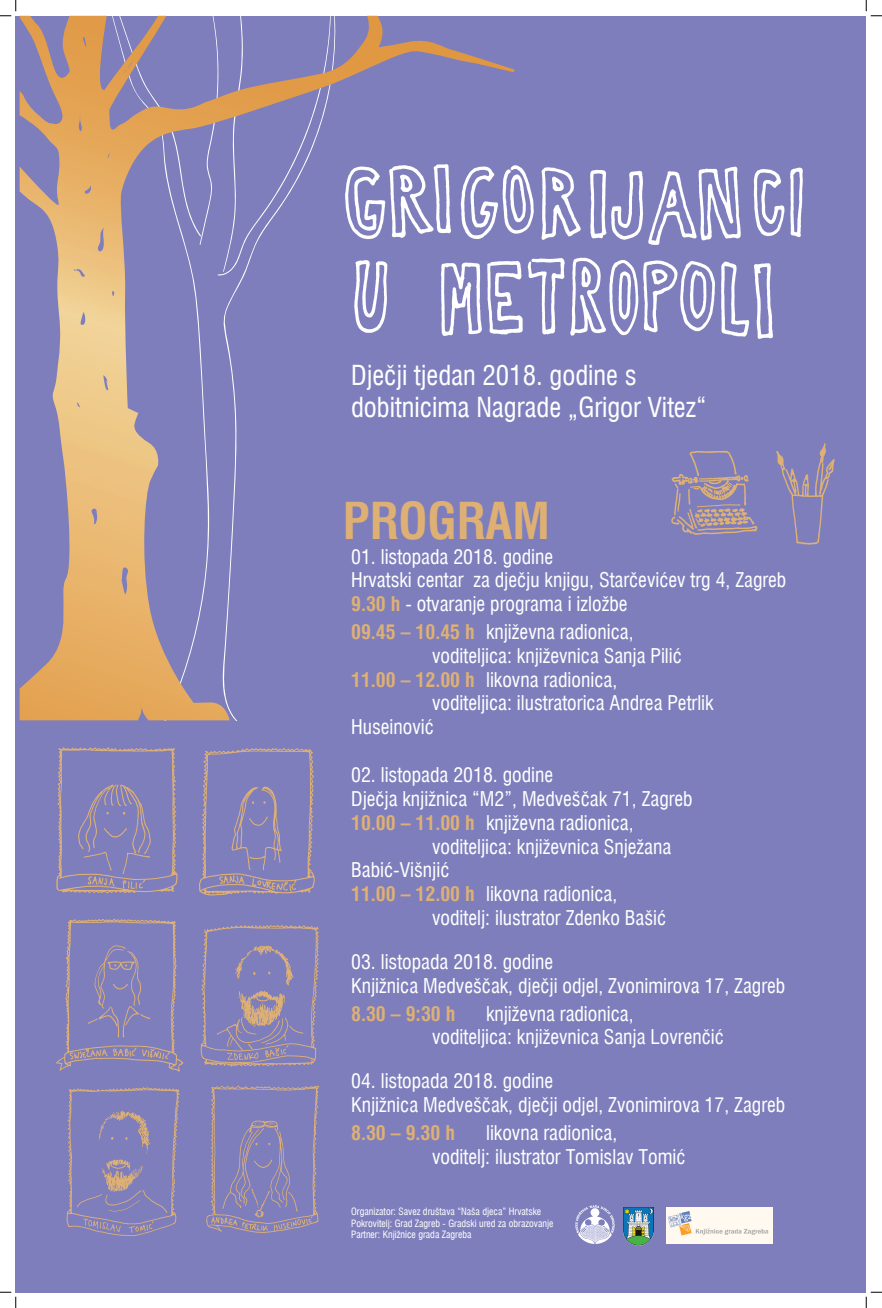
<style>
.page{position:relative;width:882px;height:1308px;background:#fff}
.page>*{position:absolute;margin:0;border:0;box-sizing:border-box;transform-origin:0 0}
.t1{font:700 condensed 49.57px "Swiss 721 BT";color:#deb074}
.t2{font:condensed 26.92px/32.3px "Swiss 721 BT";color:#fff}
.t3{font:condensed 19.8px/23.8px "Swiss 721 BT";color:#fff}
.t4{font:700 condensed 19.8px "Swiss 721 BT";color:#deb074}
.t5{font:condensed 9.82px/11.8px "Swiss 721 BT";color:#fff}
.s1{font-weight:700;color:#deb074}
</style>
<div class="page">
<div style="left:16px;top:16px;width:850px;height:1275px;background:#7e7ebc"></div>
<svg style="left:20px;top:16px;width:495px;height:704px"></svg>
<img style="left:297px;top:141px;width:506px;height:132px">
<img style="left:337px;top:232px;width:452px;height:132px">
<img style="left:206px;top:1085px;width:113px;height:148px">
<img style="left:206px;top:925px;width:113px;height:142px">
<img style="left:66px;top:1087px;width:114px;height:149px">
<img style="left:56px;top:747px;width:122px;height:147px">
<img style="left:199px;top:748px;width:116px;height:148px">
<img style="left:56px;top:918px;width:150px;height:154px">
<img style="left:671px;top:450px;width:83px;height:85px">
<img style="left:754px;top:443px;width:81px;height:102px">
<img style="left:575px;top:1205px;width:40px;height:39px">
<img style="left:624px;top:1207px;width:30px;height:39px">
<img style="left:666px;top:1207px;width:106px;height:36px">
<svg style="left:0;top:0;width:17px;height:17px"></svg>
<svg style="left:0;top:1291px;width:17px;height:16px"></svg>
<svg style="left:866px;top:0;width:16px;height:17px"></svg>
<svg style="left:866px;top:1291px;width:16px;height:16px"></svg>
<h2 class="t2" style="left:351px;top:359px;width:357px">Dječji tjedan 2018. godine s dobitnicima Nagrade „Grigor Vitez“</h2>
<h1 class="t1" style="left:343px;top:491px;width:209px">PROGRAM</h1>
<p class="t3" style="left:351px;top:544px;width:437px">01. listopada 2018. godine<br>Hrvatski centar za dječju knjigu, Starčevićev trg 4, Zagreb<br><span class="s1">9.30 h</span> - otvaranje programa i izložbe</p>
<p class="t3" style="left:351px;top:620px;width:284px"><span class="s1">09.45 – 10.45 h</span> književna radionica,</p>
<p class="t3" style="left:432px;top:643px;width:251px">voditeljica: književnica Sanja Pilić</p>
<p class="t3" style="left:351px;top:667px;width:268px"><span class="s1">11.00 – 12.00 h</span> likovna radionica,</p>
<p class="t3" style="left:432px;top:691px;width:283px">voditeljica: ilustratorica Andrea Petrlik</p>
<p class="t3" style="left:351px;top:715px;width:84px">Huseinović</p>
<p class="t3" style="left:351px;top:763px;width:204px">02. listopada 2018. godine</p>
<p class="t3" style="left:351px;top:786px;width:343px">Dječja knjižnica “M2”, Medveščak 71, Zagreb</p>
<p class="t3" style="left:351px;top:810px;width:284px"><span class="s1">10.00 – 11.00 h</span> književna radionica,</p>
<p class="t3" style="left:432px;top:834px;width:241px">voditeljica: književnica Snježana</p>
<p class="t3" style="left:351px;top:858px;width:100px">Babić-Višnjić</p>
<p class="t3" style="left:351px;top:882px;width:268px"><span class="s1">11.00 – 12.00 h</span> likovna radionica,</p>
<p class="t3" style="left:432px;top:905px;width:236px">voditelj: ilustrator Zdenko Bašić</p>
<p class="t3" style="left:351px;top:949px;width:436px">03. listopada 2018. godine<br>Knjižnica Medveščak, dječji odjel, Zvonimirova 17, Zagreb</p>
<p class="t4" style="left:351px;top:1001px;width:106px">8.30 – 9:30 h</p>
<p class="t3" style="left:432px;top:1001px;width:293px;text-indent:54px">književna radionica,<br>voditeljica: književnica Sanja Lovrenčić</p>
<p class="t3" style="left:351px;top:1069px;width:436px">04. listopada 2018. godine<br>Knjižnica Medveščak, dječji odjel, Zvonimirova 17, Zagreb</p>
<p class="t4" style="left:351px;top:1120px;width:105px">8.30 – 9.30 h</p>
<p class="t3" style="left:432px;top:1120px;width:255px;text-indent:54px">likovna radionica,<br>voditelj: ilustrator Tomislav Tomić</p>
<p class="t5" style="left:351px;top:1204px;width:204px">Organizator: Savez društava “Naša djeca” Hrvatske<br>Pokrovitelj: Grad Zagreb - Gradski ured za obrazovanje<br>Partner: Knjižnice grada Zagreba</p>
</div>
